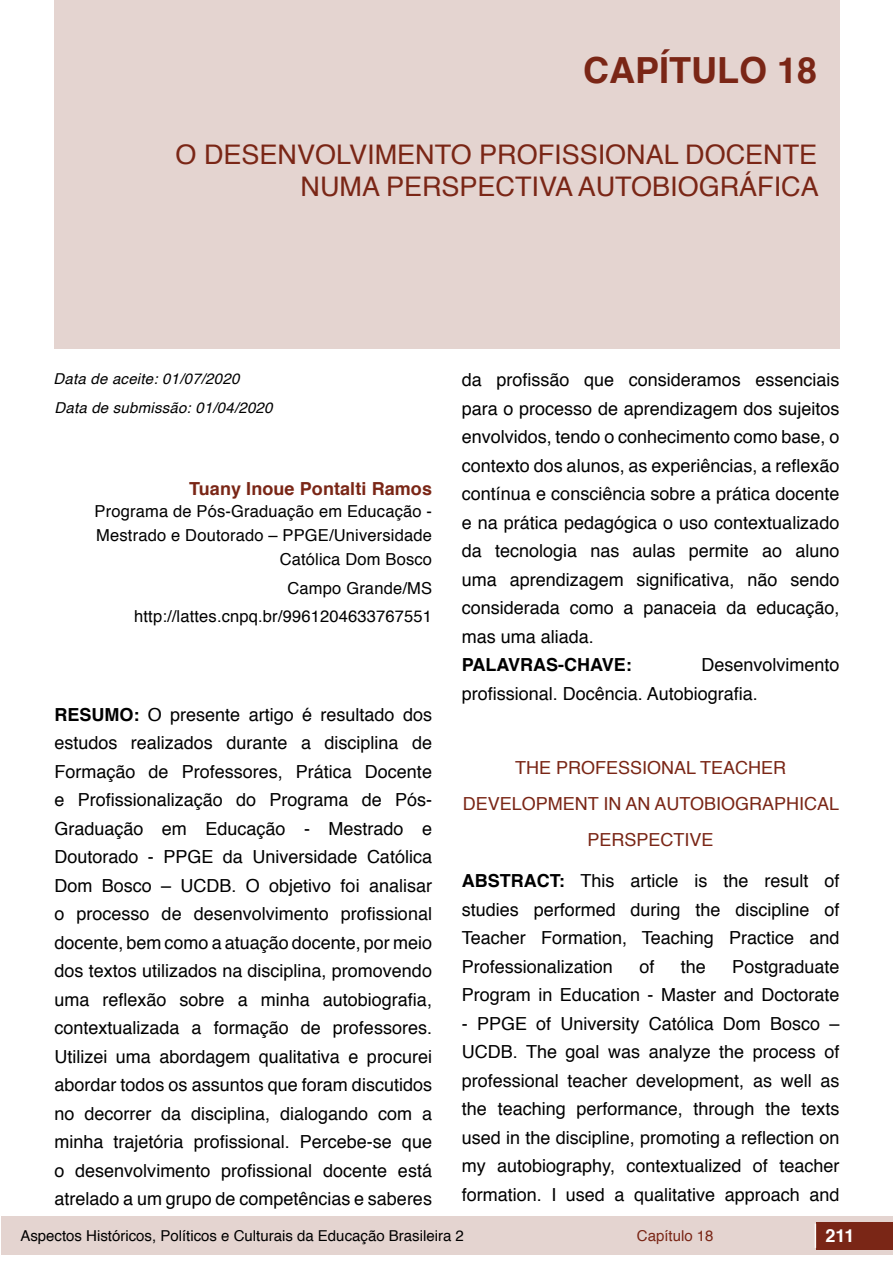
<style>
.page{position:relative;width:893px;height:1263px;background:#fff}
.page>*{position:absolute;margin:0;border:0;box-sizing:border-box;transform-origin:0 0}
.capitulos{font:700 36px "Helvetica";color:#7a2616}
.nome_artigos{font:27px/32.4px "Helvetica";color:#7a2616;text-align:right}
.Resumos_e_PC_TXT{font:18px/28.5px "Helvetica";color:#000;text-align:justify}
.título_Inglês{font:18px/36px "Helvetica";color:#7a2616;text-align:center}
.nome_autores{font:700 18px "Helvetica";letter-spacing:.005em;color:#7a2616}
.Resumos_e_PC_TXT-2{font:700 18px "Helvetica";color:#000}
.t1{font:700 18px "Helvetica";color:#fff}
.info_autores{font:16.5px/24px "Helvetica";letter-spacing:.01em;color:#000;text-align:right}
.t2{font:15px "Helvetica";color:#000}
.datas{font:italic 15px "Helvetica";letter-spacing:.015em;color:#000}
.t3{font:15px "Helvetica";color:#7a2616}
.s1{font-weight:700}
</style>
<div class="page">
<div style="left:1px;top:1216px;width:891px;height:38px;background:#e4d4d0"></div>
<div style="left:816px;top:1222px;width:77px;height:27px;background:#7a2616"></div>
<svg style="left:815px;top:1224px;width:1px;height:24px"></svg>
<div style="left:54px;top:0;width:785px;height:349px;background:#e4d4d0"></div>
<p class="capitulos" style="left:583px;top:41px;width:236px">CAPÍTULO 18</p>
<p class="nome_artigos" style="left:176px;top:139px;width:645px">O DESENVOLVIMENTO PROFISSIONAL DOCENTE<br>NUMA PERSPECTIVA AUTOBIOGRÁFICA</p>
<p class="datas" style="left:54px;top:367px;width:187px">Data de aceite: 01/07/2020</p>
<p class="datas" style="left:54px;top:396px;width:220px">Data de submissão: 01/04/2020</p>
<p class="nome_autores" style="left:189px;top:474px;width:244px">Tuany Inoue Pontalti Ramos</p>
<p class="info_autores" style="left:95px;top:500px;width:339px">Programa de Pós-Graduação em Educação -<br>Mestrado e Doutorado – PPGE/Universidade<br>Católica Dom Bosco</p>
<p class="info_autores" style="left:288px;top:576px;width:146px">Campo Grande/MS</p>
<p class="info_autores" style="left:134px;top:604px;width:299px">http://lattes.cnpq.br/9961204633767551</p>
<p class="Resumos_e_PC_TXT" style="left:54px;top:700px;width:379px"><span class="s1">RESUMO:</span> O presente artigo é resultado dos estudos realizados durante a disciplina de Formação de Professores, Prática Docente e Profissionalização do Programa de Pós-Graduação em Educação - Mestrado e Doutorado - PPGE da Universidade Católica Dom Bosco – UCDB. O objetivo foi analisar o processo de desenvolvimento profissional docente, bem como a atuação docente, por meio dos textos utilizados na disciplina, promovendo uma reflexão sobre a minha autobiografia, contextualizada a formação de professores.<br>Utilizei uma abordagem qualitativa e procurei abordar todos os assuntos que foram discutidos no decorrer da disciplina, dialogando com a minha trajetória profissional. Percebe-se que o desenvolvimento profissional docente está atrelado a um grupo de competências e saberes</p>
<p class="Resumos_e_PC_TXT" style="left:462px;top:366px;width:379px">da profissão que consideramos essenciais para o processo de aprendizagem dos sujeitos envolvidos, tendo o conhecimento como base, o contexto dos alunos, as experiências, a reflexão contínua e consciência sobre a prática docente e na prática pedagógica o uso contextualizado da tecnologia nas aulas permite ao aluno uma aprendizagem significativa, não sendo considerada como a panaceia da educação, mas uma aliada.</p>
<p class="Resumos_e_PC_TXT-2" style="left:462px;top:651px;width:172px">PALAVRAS-CHAVE:</p>
<p class="Resumos_e_PC_TXT" style="left:462px;top:651px;width:379px;text-indent:240px">Desenvolvimento profissional. Docência. Autobiografia.</p>
<p class="título_Inglês" style="left:463px;top:750px;width:378px">THE PROFESSIONAL TEACHER<br>DEVELOPMENT IN AN AUTOBIOGRAPHICAL<br>PERSPECTIVE</p>
<p class="Resumos_e_PC_TXT" style="left:462px;top:867px;width:379px"><span class="s1">ABSTRACT:</span> This article is the result of studies performed during the discipline of Teacher Formation, Teaching Practice and Professionalization</p>
<p class="Resumos_e_PC_TXT" style="left:639px;top:953px;width:17px">of</p>
<p class="Resumos_e_PC_TXT" style="left:681px;top:953px;width:27px">the</p>
<p class="Resumos_e_PC_TXT" style="left:462px;top:953px;width:379px;text-align:right">Postgraduate<br>Program in Education - Master and Doctorate</p>
<p class="Resumos_e_PC_TXT" style="left:462px;top:1010px;width:379px">- PPGE of University Católica Dom Bosco – UCDB. The goal was analyze the process of professional teacher development, as well as the teaching performance, through the texts used in the discipline, promoting a reflection on my autobiography, contextualized of teacher formation. I used a qualitative approach and</p>
<p class="t2" style="left:20px;top:1224px;width:445px">Aspectos Históricos, Políticos e Culturais da Educação Brasileira 2</p>
<p class="t3" style="left:637px;top:1224px;width:78px">Capítulo 18</p>
<p class="t1" style="left:825px;top:1221px;width:31px">211</p>
</div>
